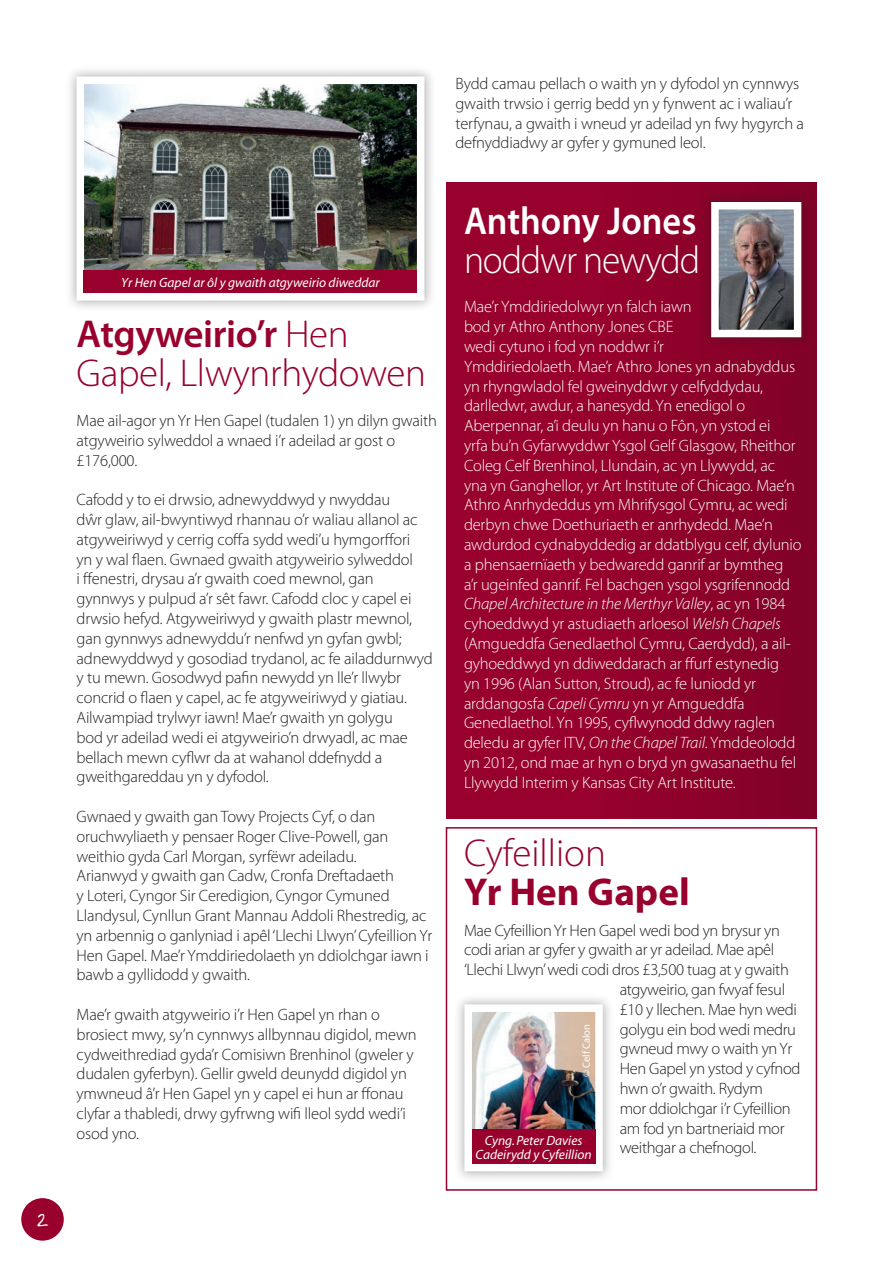
<style>
.page{position:relative;width:893px;height:1263px;background:#fff}
.page>*{position:absolute;margin:0;border:0;box-sizing:border-box;transform-origin:0 0}
.t1{font:300 39px/39px "Myriad Pro";letter-spacing:-.01em;color:#98012d}
.t2{font:600 39px "Myriad Pro";color:#fff;scale:.93 1}
.t3{font:300 39px "Myriad Pro";letter-spacing:-.03em;color:#fff;scale:.96 1}
.t4{font:700 39px "Myriad Pro";color:#98012d}
.t5{font:21px "Ardleys Hand";color:#fff}
.t6{font:300 16.5px/19.8px "Myriad Pro";letter-spacing:-.01em;color:#231f20}
.t7{font:300 16.5px/19.8px "Myriad Pro";letter-spacing:-.01em;color:#fff}
.t8{font:italic 13.5px "Myriad";color:#fff}
.t9{font:10.5px "Myriad Pro";color:#fff}
.s1{font-weight:600}
.s2{font-style:italic}
</style>
<div class="page">
<div style="left:446px;top:183px;width:370px;height:636px;background:linear-gradient(to right,#9e012e,#830129)"></div>
<div style="left:21px;top:1198px;width:43px;height:43px;background:#98012d;border-radius:50%"></div>
<div style="left:65px;top:65px;width:371px;height:247px;background:#231f20;opacity:.35"></div>
<img style="left:73px;top:73px;width:355px;height:231px">
<div style="left:699px;top:190px;width:114px;height:159px;background:#800228"></div>
<img style="left:710px;top:198px;width:95px;height:142px">
<div style="left:446px;top:827px;width:371px;height:364px;border:2px solid #98012d"></div>
<div style="left:453px;top:993px;width:161px;height:190px;background:#231f20;opacity:.35"></div>
<img style="left:461px;top:1001px;width:145px;height:174px">
<div style="left:472px;top:1129px;width:123px;height:35px;background:#98012d"></div>
<div style="left:84px;top:271px;width:333px;height:22px;background:#98012d"></div>
<p class="t5" style="left:36px;top:1207px;width:14px">2</p>
<p class="t6" style="left:455px;top:74px;width:350px">Bydd camau pellach o waith yn y dyfodol yn cynnwys gwaith trwsio i gerrig bedd yn y fynwent ac i waliau’r terfynau, a gwaith i wneud yr adeilad yn fwy hygyrch a defnyddiadwy ar gyfer y gymuned leol.</p>
<p class="t8" style="left:121px;top:276px;width:260px">Yr Hen Gapel ar ôl y gwaith atgyweirio diweddar</p>
<p class="t1" style="left:77px;top:315px;width:351px"><span class="s1">Atgyweirio’r</span> Hen<br>Gapel, Llwynrhydowen</p>
<p class="t6" style="left:77px;top:411px;width:362px">Mae ail-agor yn Yr Hen Gapel (tudalen 1) yn dilyn gwaith atgyweirio sylweddol a wnaed i’r adeilad ar gost o £176,000.</p>
<p class="t6" style="left:77px;top:490px;width:358px">Cafodd y to ei drwsio, adnewyddwyd y nwyddau<br>dŵr glaw, ail-bwyntiwyd rhannau o’r waliau allanol ac atgyweiriwyd y cerrig coffa sydd wedi’u hymgorffori<br>yn y wal flaen. Gwnaed gwaith atgyweirio sylweddol<br>i ffenestri, drysau a’r gwaith coed mewnol, gan gynnwys y pulpud a’r sêt fawr. Cafodd cloc y capel ei drwsio hefyd. Atgyweiriwyd y gwaith plastr mewnol, gan gynnwys adnewyddu’r nenfwd yn gyfan gwbl; adnewyddwyd y gosodiad trydanol, ac fe ailaddurnwyd y tu mewn. Gosodwyd pafin newydd yn lle’r llwybr concrid o flaen y capel, ac fe atgyweiriwyd y giatiau.<br>Ailwampiad trylwyr iawn! Mae’r gwaith yn golygu<br>bod yr adeilad wedi ei atgyweirio’n drwyadl, ac mae bellach mewn cyflwr da at wahanol ddefnydd a gweithgareddau yn y dyfodol.</p>
<p class="t6" style="left:77px;top:807px;width:313px">Gwnaed y gwaith gan Towy Projects Cyf, o dan oruchwyliaeth y pensaer Roger Clive-Powell, gan weithio gyda Carl Morgan, syrfëwr adeiladu.</p>
<p class="t6" style="left:77px;top:866px;width:357px">Arianwyd y gwaith gan Cadw, Cronfa Dreftadaeth<br>y Loteri, Cyngor Sir Ceredigion, Cyngor Cymuned Llandysul, Cynllun Grant Mannau Addoli Rhestredig, ac yn arbennig o ganlyniad i apêl ‘Llechi Llwyn’ Cyfeillion Yr Hen Gapel. Mae’r Ymddiriedolaeth yn ddiolchgar iawn i bawb a gyllidodd y gwaith.</p>
<p class="t6" style="left:77px;top:1005px;width:342px">Mae’r gwaith atgyweirio i’r Hen Gapel yn rhan o brosiect mwy, sy’n cynnwys allbynnau digidol, mewn cydweithrediad gyda’r Comisiwn Brenhinol (gweler y dudalen gyferbyn). Gellir gweld deunydd digidol yn ymwneud â’r Hen Gapel yn y capel ei hun ar ffonau clyfar a thabledi, drwy gyfrwng wifi lleol sydd wedi’i osod yno.</p>
<p class="t2" style="left:464px;top:196px;width:251px">Anthony Jones</p>
<p class="t3" style="left:464px;top:238px;width:248px">noddwr newydd</p>
<p class="t7" style="left:464px;top:297px;width:339px">Mae’r Ymddiriedolwyr yn falch iawn<br>bod yr Athro Anthony Jones CBE<br>wedi cytuno i fod yn noddwr i’r<br>Ymddiriedolaeth. Mae’r Athro Jones yn adnabyddus yn rhyngwladol fel gweinyddwr y celfyddydau, darlledwr, awdur, a hanesydd. Yn enedigol o Aberpennar, a’i deulu yn hanu o Fôn, yn ystod ei<br>yrfa bu’n Gyfarwyddwr Ysgol Gelf Glasgow, Rheithor Coleg Celf Brenhinol, Llundain, ac yn Llywydd, ac yna yn Ganghellor, yr Art Institute of Chicago. Mae’n Athro Anrhydeddus ym Mhrifysgol Cymru, ac wedi derbyn chwe Doethuriaeth er anrhydedd. Mae’n awdurdod cydnabyddedig ar ddatblygu celf, dylunio a phensaernïaeth y bedwaredd ganrif ar bymtheg<br>a’r ugeinfed ganrif. Fel bachgen ysgol ysgrifennodd <span class="s2">Chapel Architecture in the Merthyr Valley</span>, ac yn 1984 cyhoeddwyd yr astudiaeth arloesol <span class="s2">Welsh Chapels </span>(Amgueddfa Genedlaethol Cymru, Caerdydd), a ail&shy;gyhoeddwyd yn ddiweddarach ar ffurf estynedig<br>yn 1996 (Alan Sutton, Stroud), ac fe luniodd yr arddangosfa <span class="s2">Capeli Cymru</span> yn yr Amgueddfa Genedlaethol. Yn 1995, cyflwynodd ddwy raglen deledu ar gyfer ITV, <span class="s2">On the Chapel Trail</span>. Ymddeolodd yn 2012, ond mae ar hyn o bryd yn gwasanaethu fel Llywydd Interim y Kansas City Art Institute.</p>
<p class="t1" style="left:464px;top:834px;width:143px">Cyfeillion</p>
<p class="t4" style="left:464px;top:867px;width:227px">Yr Hen Gapel</p>
<p class="t6" style="left:464px;top:920px;width:317px">Mae Cyfeillion Yr Hen Gapel wedi bod yn brysur yn</p>
<p class="t6" style="left:464px;top:940px;width:312px">codi arian ar gyfer y gwaith ar yr adeilad. Mae apêl</p>
<p class="t6" style="left:464px;top:960px;width:326px">‘Llechi Llwyn’ wedi codi dros £3,500 tuag at y gwaith</p>
<p class="t6" style="left:620px;top:980px;width:167px">atgyweirio, gan fwyaf fesul</p>
<p class="t6" style="left:620px;top:1000px;width:179px">£10 y llechen. Mae hyn wedi</p>
<p class="t6" style="left:620px;top:1019px;width:178px">golygu ein bod wedi medru</p>
<p class="t6" style="left:620px;top:1039px;width:174px">gwneud mwy o waith yn Yr</p>
<p class="t6" style="left:620px;top:1059px;width:182px">Hen Gapel yn ystod y cyfnod</p>
<p class="t6" style="left:620px;top:1079px;width:145px">hwn o’r gwaith. Rydym</p>
<p class="t6" style="left:620px;top:1099px;width:172px">mor ddiolchgar i’r Cyfeillion</p>
<p class="t6" style="left:620px;top:1118px;width:166px">am fod yn bartneriaid mor</p>
<p class="t6" style="left:620px;top:1138px;width:138px">weithgar a chefnogol.</p>
<p class="t9" style="left:581px;top:1077px;width:55px;rotate:-90deg">© Celf Calon</p>
<p class="t8" style="left:485px;top:1134px;width:99px">Cyng. Peter Davies</p>
<p class="t8" style="left:476px;top:1147px;width:118px">Cadeirydd y Cyfeillion</p>
</div>
